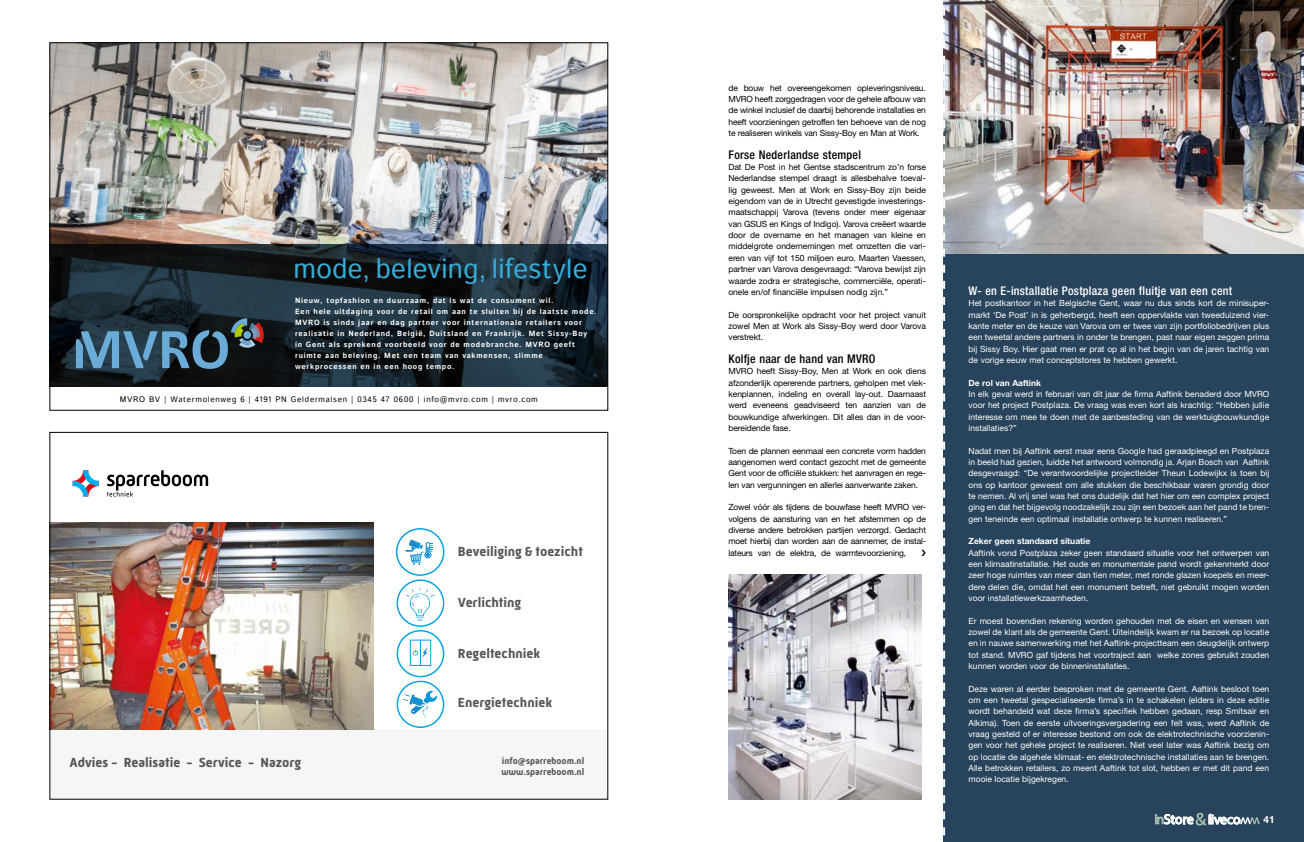
<style>
.page{position:relative;width:1304px;height:842px;background:#fff}
.page>*{position:absolute;margin:0;border:0;box-sizing:border-box;transform-origin:0 0}
.t1{font:27.6px "Istok Web";letter-spacing:.015em;color:#36adda}
.t2{font:700 13.5px "Mic 32 New";color:#575756}
.t3{font:500 condensed 12px "Helvetica Neue LT Std";letter-spacing:.02em;color:#fff}
.t4{font:500 condensed 12px "Helvetica Neue LT Std";letter-spacing:.02em;color:#000}
.t5{font:700 10px "Helvetica Neue LT Std";color:#fff}
.t6{font:700 9.3px/11.2px "Mic 32 New";color:#575756}
.t7{font:8.5px/11.3px "Helvetica Neue LT Std";color:#fff;text-align:justify}
.t8{font:8.5px/11.3px "Helvetica Neue LT Std";letter-spacing:-.02em;color:#000;text-align:justify}
.t9{font:700 8.5px "Helvetica Neue LT Std";color:#fff}
.t10{font:8px "Istok Web";letter-spacing:.095em;color:#000}
.t11{font:700 7.5px/10.9px "Istok Web";letter-spacing:.095em;color:#fff}
</style>
<div class="page">
<img style="left:729px;top:574px;width:192px;height:225px">
<div style="left:944px;top:253px;width:360px;height:589px;background:#28445c"></div>
<svg style="left:1155px;top:813px;width:105px;height:12px"></svg>
<img style="left:945px;top:0;width:359px;height:254px">
<img style="left:52px;top:45px;width:554px;height:199px">
<svg style="left:52px;top:244px;width:554px;height:143px;background:#17242d"></svg>
<svg style="left:76px;top:318px;width:188px;height:51px;background:#365263"></svg>
<div style="left:50px;top:730px;width:558px;height:69px;background:#f7f6f7"></div>
<svg style="left:73px;top:470px;width:26px;height:26px"></svg>
<svg style="left:107px;top:470px;width:101px;height:27px"></svg>
<div style="left:396px;top:528px;width:48px;height:48px;border:1px solid #00a3e1;border-radius:50%"></div>
<svg style="left:406px;top:539px;width:26px;height:26px"></svg>
<div style="left:397px;top:630px;width:47px;height:47px;border:1px solid #00a3e1;border-radius:50%"></div>
<div style="left:410px;top:640px;width:11px;height:26px;border:1px solid #00a3e1"></div>
<div style="left:420px;top:640px;width:11px;height:26px;border:1px solid #00a3e1"></div>
<svg style="left:413px;top:647px;width:15px;height:10px"></svg>
<div style="left:397px;top:681px;width:47px;height:47px;border:1px solid #00a3e1;border-radius:50%"></div>
<svg style="left:402px;top:691px;width:35px;height:27px"></svg>
<img style="left:52px;top:522px;width:322px;height:208px">
<div style="left:397px;top:579px;width:47px;height:48px;border:1px solid #00a3e1;border-radius:50%"></div>
<img style="left:407px;top:587px;width:26px;height:34px">
<svg style="left:943px;top:0;width:2px;height:842px"></svg>
<h1 class="t1" style="left:294px;top:250px;width:295px">mode, beleving, lifestyle</h1>
<p class="t11" style="left:295px;top:295px;width:303px">Nieuw, topfashion en duurzaam, dat is wat de consument wil.<br>Een hele uitdaging voor de retail om aan te sluiten bij de laatste mode.<br>MVRO is sinds jaar en dag partner voor internationale retailers voor realisatie in Nederland, België, Duitsland en Frankrijk. Met Sissy-Boy<br>in Gent als sprekend voorbeeld voor de modebranche. MVRO geeft ruimte aan beleving. Met een team van vakmensen, slimme werkprocessen en in een hoog tempo.</p>
<p class="t10" style="left:120px;top:394px;width:420px">MVRO BV | Watermolenweg 6 | 4191 PN Geldermalsen | 0345 47 0600 | info@mvro.com | mvro.com</p>
<h2 class="t2" style="left:458px;top:544px;width:127px">Beveiliging &amp; toezicht</h2>
<h2 class="t2" style="left:458px;top:595px;width:65px">Verlichting</h2>
<h2 class="t2" style="left:70px;top:755px;width:233px">Advies - Realisatie - Service - Nazorg</h2>
<h2 class="t2" style="left:458px;top:646px;width:84px">Regeltechniek</h2>
<h2 class="t2" style="left:458px;top:694px;width:96px">Energietechniek</h2>
<p class="t6" style="left:501px;top:755px;width:84px">info@sparreboom.nl www.sparreboom.nl</p>
<p class="t8" style="left:729px;top:82px;width:199px">de bouw het overeengekomen opleveringsniveau.<br>MVRO heeft zorggedragen voor de gehele afbouw van de winkel inclusief de daarbij behorende installaties en heeft voorzieningen getroffen ten behoeve van de nog te realiseren winkels van Sissy-Boy en Man at Work.</p>
<h3 class="t4" style="left:729px;top:147px;width:134px">Forse Nederlandse stempel</h3>
<p class="t8" style="left:729px;top:161px;width:199px">Dat De Post in het Gentse stadscentrum zo’n forse Nederlandse stempel draagt is allesbehalve toeval&shy;lig geweest. Men at Work en Sissy-Boy zijn beide eigendom van de in Utrecht gevestigde investerings&shy;maatschappij Varova (tevens onder meer eigenaar van GSUS en Kings of Indigo). Varova creëert waarde door de overname en het managen van kleine en middelgrote ondernemingen met omzetten die vari&shy;ëren van vijf tot 150 miljoen euro. Maarten Vaessen, partner van Varova desgevraagd: “Varova bewijst zijn waarde zodra er strategische, commerciële, operati&shy;onele en/of financiële impulsen nodig zijn.”</p>
<p class="t8" style="left:729px;top:309px;width:199px">De oorspronkelijke opdracht voor het project vanuit zowel Men at Work als Sissy-Boy werd door Varova verstrekt.</p>
<h3 class="t4" style="left:729px;top:351px;width:149px">Kolfje naar de hand van MVRO</h3>
<p class="t8" style="left:729px;top:365px;width:199px">MVRO heeft Sissy-Boy, Men at Work en ook diens afzonderlijk opererende partners, geholpen met vlek&shy;kenplannen, indeling en overall lay-out. Daarnaast werd eveneens geadviseerd ten aanzien van de bouwkundige afwerkingen. Dit alles dan in de voor&shy;bereidende fase.</p>
<p class="t8" style="left:729px;top:445px;width:199px">Toen de plannen eenmaal een concrete vorm hadden aangenomen werd contact gezocht met de gemeente Gent voor de officiële stukken: het aanvragen en rege&shy;len van vergunningen en allerlei aanverwante zaken.</p>
<p class="t8" style="left:729px;top:501px;width:199px">Zowel vóór als tijdens de bouwfase heeft MVRO ver&shy;volgens de aansturing van en het afstemmen op de diverse andere betrokken partijen verzorgd. Gedacht moet hierbij dan worden aan de aannemer, de instal&shy;lateurs van de elektra, de warmtevoorziening,</p>
<h3 class="t3" style="left:969px;top:283px;width:265px">W- en E-installatie Postplaza geen fluitje van een cent</h3>
<p class="t7" style="left:969px;top:297px;width:302px">Het postkantoor in het Belgische Gent, waar nu dus sinds kort de minisuper&shy;markt ‘De Post’ in is geherbergd, heeft een oppervlakte van tweeduizend vier&shy;kante meter en de keuze van Varova om er twee van zijn portfoliobedrijven plus een tweetal andere partners in onder te brengen, past naar eigen zeggen prima bij Sissy Boy. Hier gaat men er prat op al in het begin van de jaren tachtig van de vorige eeuw met conceptstores te hebben gewerkt.</p>
<p class="t9" style="left:969px;top:377px;width:74px">De rol van Aaftink</p>
<p class="t7" style="left:969px;top:388px;width:302px">In elk geval werd in februari van dit jaar de firma Aaftink benaderd door MVRO voor het project Postplaza. De vraag was even kort als krachtig: “Hebben jullie interesse om mee te doen met de aanbesteding van de werktuigbouwkundige installaties?”</p>
<p class="t7" style="left:969px;top:445px;width:302px">Nadat men bij Aaftink eerst maar eens Google had geraadpleegd en Postplaza in beeld had gezien, luidde het antwoord volmondig ja. Arjan Bosch van Aaftink desgevraagd: “De verantwoordelijke projectleider Theun Lodewijkx is toen bij ons op kantoor geweest om alle stukken die beschikbaar waren grondig door te nemen. Al vrij snel was het ons duidelijk dat het hier om een complex project ging en dat het bijgevolg noodzakelijk zou zijn een bezoek aan het pand te bren&shy;gen teneinde een optimaal installatie ontwerp te kunnen realiseren.”</p>
<p class="t9" style="left:969px;top:536px;width:123px">Zeker geen standaard situatie</p>
<p class="t7" style="left:969px;top:547px;width:302px">Aaftink vond Postplaza zeker geen standaard situatie voor het ontwerpen van een klimaatinstallatie. Het oude en monumentale pand wordt gekenmerkt door zeer hoge ruimtes van meer dan tien meter, met ronde glazen koepels en meer&shy;dere delen die, omdat het een monument betreft, niet gebruikt mogen worden voor installatiewerkzaamheden.</p>
<p class="t7" style="left:969px;top:615px;width:302px">Er moest bovendien rekening worden gehouden met de eisen en wensen van zowel de klant als de gemeente Gent. Uiteindelijk kwam er na bezoek op locatie en in nauwe samenwerking met het Aaftink-projectteam een deugdelijk ontwerp tot stand. MVRO gaf tijdens het voortraject aan welke zones gebruikt zouden kunnen worden voor de binneninstallaties.</p>
<p class="t7" style="left:969px;top:683px;width:302px">Deze waren al eerder besproken met de gemeente Gent. Aaftink besloot toen om een tweetal gespecialiseerde firma’s in te schakelen (elders in deze editie wordt behandeld wat deze firma’s specifiek hebben gedaan, resp Smitsair en Alkima). Toen de eerste uitvoeringsvergadering een feit was, werd Aaftink de vraag gesteld of er interesse bestond om ook de elektrotechnische voorzienin&shy;gen voor het gehele project te realiseren. Niet veel later was Aaftink bezig om op locatie de algehele klimaat- en elektrotechnische installaties aan te brengen.<br>Alle betrokken retailers, zo meent Aaftink tot slot, hebben er met dit pand een mooie locatie bijgekregen.</p>
<p class="t5" style="left:1263px;top:813px;width:13px">41</p>
</div>
